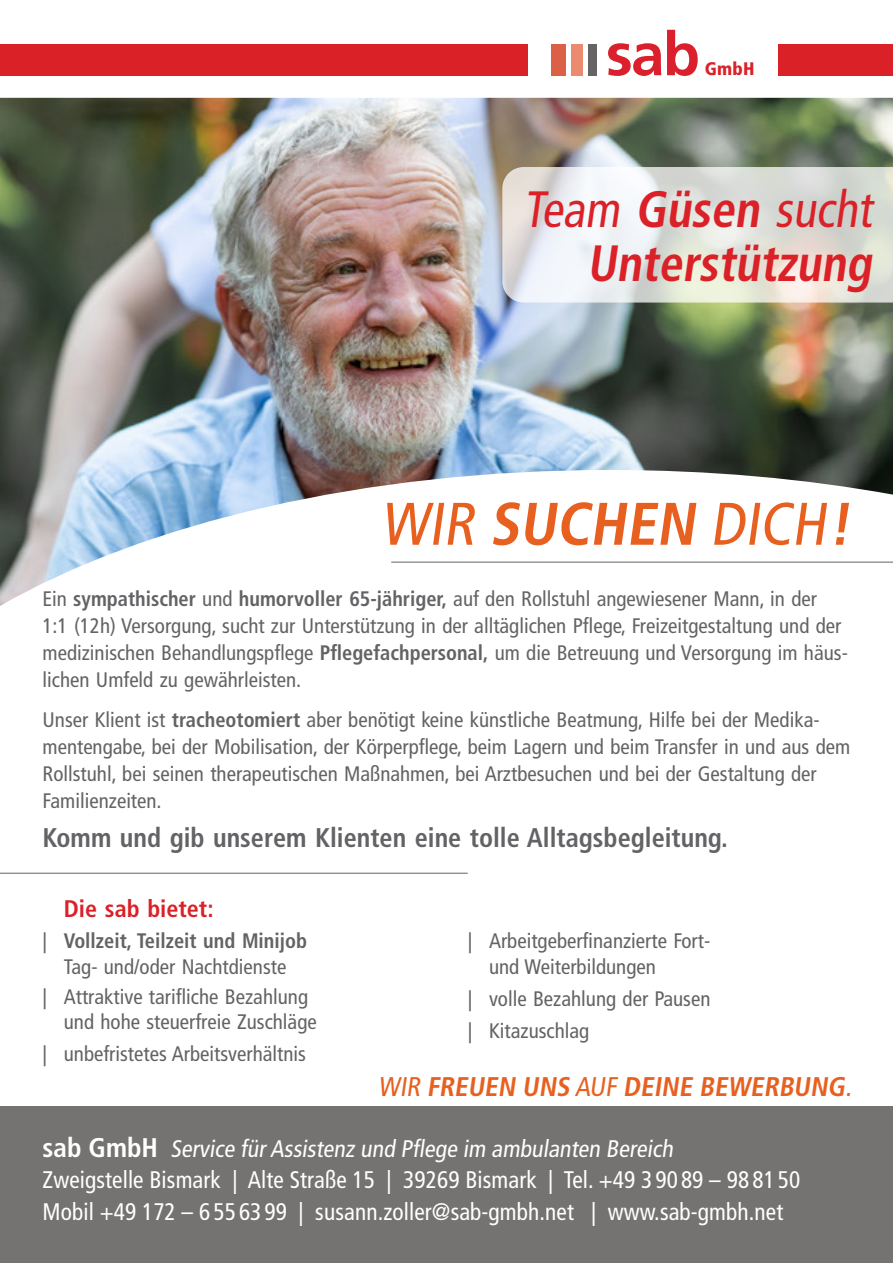
<style>
.page{position:relative;width:893px;height:1263px;background:#fff}
.page>*{position:absolute;margin:0;border:0;box-sizing:border-box;transform-origin:0 0}
.t1{font:condensed 60px "Frutiger LT";color:#e7601f}
.t2{font:700 condensed 51px/54px "Frutiger LT";color:#da2128;text-align:right;scale:.94 1}
.t3{font:700 condensed 27px "Frutiger LT";color:#636366}
.t4{font:700 condensed 27px "Frutiger LT";color:#e7601f}
.t5{font:condensed 24px/31.5px "Frutiger LT";letter-spacing:.005em;color:#fff}
.t6{font:condensed 24px "Frutiger LT Std";color:#fff}
.t7{font:700 condensed 24px "Frutiger LT";color:#da2128}
.t8{font:condensed 21px/27px "Frutiger LT";color:#636366}
.t9{font:700 condensed 21px/25.5px "Frutiger LT";color:#636366;text-align:center}
.t10{font:900 condensed 18.15px "Frutiger LT";color:#da2128}
.s1{font-weight:400}
.s2{font-weight:700}
.s3{font-weight:700;font-size:27px}
</style>
<div class="page">
<hr style="left:0;top:873px;width:468px;height:1px;background:#636366">
<div style="left:0;top:1106px;width:893px;height:157px;background:#757272"></div>
<div style="left:0;top:44px;width:527px;height:31px;background:#da2128"></div>
<div style="left:778px;top:44px;width:115px;height:31px;background:#da2128"></div>
<svg style="left:608px;top:43px;width:53px;height:33px"></svg>
<svg style="left:667px;top:30px;width:31px;height:46px"></svg>
<div style="left:551px;top:44px;width:14px;height:31px;background:#dc6046"></div>
<div style="left:571px;top:44px;width:11px;height:31px;background:#eb8a6e"></div>
<div style="left:588px;top:44px;width:8px;height:31px;background:#666265"></div>
<img style="left:0;top:98px;width:893px;height:508px">
<svg style="left:502px;top:167px;width:391px;height:136px"></svg>
<p class="t10" style="left:705px;top:58px;width:51px">GmbH</p>
<h2 class="t2" style="left:524px;top:182px;width:381px"><span class="s1">Team</span> Güsen <span class="s1">sucht<br></span>Unterstützung</h2>
<h1 class="t1" style="left:381px;top:489px;width:481px">WIR <span class="s2">SUCHEN</span> DICH<span class="s2">!</span></h1>
<p class="t8" style="left:43px;top:585px;width:807px">Ein <span class="s2">sympathischer</span> und <span class="s2">humorvoller 65-jähriger,</span> auf den Rollstuhl angewiesener Mann, in der<br>1:1 (12h) Versorgung, sucht zur Unterstützung in der alltäglichen Pflege, Freizeitgestaltung und der medizinischen Behandlungspflege <span class="s2">Pflegefachpersonal,</span> um die Betreuung und Versorgung im häus&shy;lichen Umfeld zu gewährleisten.</p>
<p class="t8" style="left:43px;top:706px;width:809px">Unser Klient ist <span class="s2">tracheotomiert</span> aber benötigt keine künstliche Beatmung, Hilfe bei der Medika&shy;mentengabe, bei der Mobilisation, der Körperpflege, beim Lagern und beim Transfer in und aus dem Rollstuhl, bei seinen therapeutischen Maßnahmen, bei Arztbesuchen und bei der Gestaltung der Familienzeiten.</p>
<p class="t3" style="left:43px;top:822px;width:687px">Komm und gib unserem Klienten eine tolle Alltagsbegleitung.</p>
<p class="t7" style="left:64px;top:894px;width:151px">Die sab bietet:</p>
<p class="t9" style="left:43px;top:928px;width:266px"><span class="s1">|</span> Vollzeit, Teilzeit und Minijob<br><span class="s1">Tag- und/oder Nachtdienste</span></p>
<p class="t8" style="left:64px;top:984px;width:254px;line-height:25.5px;text-indent:-21px">| Attraktive tarifliche Bezahlung und hohe steuerfreie Zuschläge</p>
<p class="t8" style="left:43px;top:1040px;width:265px">| unbefristetes Arbeitsverhältnis</p>
<p class="t8" style="left:489px;top:928px;width:223px;line-height:25.5px;text-indent:-21px">| Arbeitgeberfinanzierte Fort&shy;und Weiterbildungen</p>
<p class="t8" style="left:468px;top:983px;width:244px;line-height:32px">| volle Bezahlung der Pausen | Kitazuschlag</p>
<p class="t4" style="left:378px;top:1070px;width:479px"><span class="s1">WIR</span> FREUEN UNS <span class="s1">AUF</span> DEINE BEWERBUNG<span class="s1">.</span></p>
<p class="t6" style="left:43px;top:1134px;width:636px"><span class="s3">s a b G m b H</span> Service fürAssistenz und Pflege im ambulanten Bereich</p>
<p class="t5" style="left:43px;top:1164px;width:759px">Zweigstelle Bismark | Alte Straße 15 | 39269 Bismark | Tel. +49 3 90 89 – 98 81 50<br>Mobil +49 172 – 6 55 63 99 | susann.zoller@sab-gmbh.net | www.sab-gmbh.net</p>
</div>
